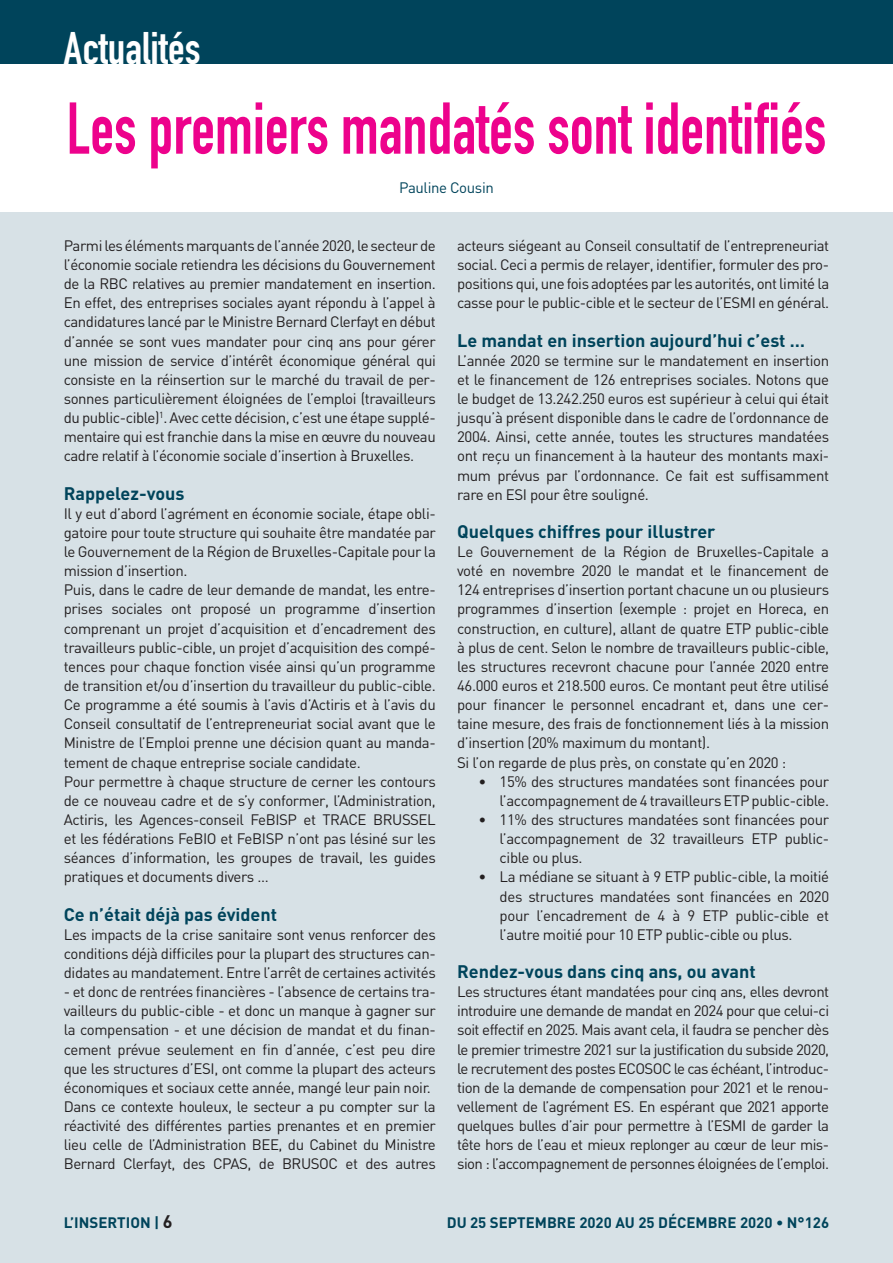
<style>
.page{position:relative;width:893px;height:1263px;background:#fff}
.page>*{position:absolute;margin:0;border:0;box-sizing:border-box;transform-origin:0 0}
.titre{font:72px "DIN Engschrift";color:#ed028c;scale:.89 1}
.t1{font:45px "DIN Engschrift";color:#fff}
.sous-titre{font:700 18px "DIN";color:#00445b}
.texte1{font:15px/19.2px "DIN";letter-spacing:-.025em;color:#231f20;text-align:justify}
.t2{font:700 15px "DIN";color:#00445b}
.Signature{font:15px "DIN";letter-spacing:-.025em;color:#00445b}
.s1{font-size:18px;color:#231f20}
</style>
<div class="page">
<div style="left:0;top:0;width:893px;height:64px;background:#00445b"></div>
<div style="left:0;top:213px;width:893px;height:1050px;background:#d7e1e6"></div>
<p class="t1" style="left:64px;top:22px;width:138px">Actualités</p>
<p class="titre" style="left:67px;top:86px;width:855px">Les premiers mandatés sont identifiés</p>
<p class="Signature" style="left:399px;top:179px;width:96px">Pauline Cousin</p>
<p class="texte1" style="left:64px;top:236px;width:374px">Parmilesélémentsmarquantsdel’année2020,lesecteurde l’économie sociale retiendra les décisions du Gouvernement de la RBC relatives au premier mandatement en insertion.<br>En effet, des entreprises sociales ayant répondu à l’appel à candidatures lancé par le Ministre Bernard Clerfayt en début d’année se sont vues mandater pour cinq ans pour gérer une mission de service d’intérêt économique général qui consiste en la réinsertion sur le marché du travail de per&shy;sonnes particulièrement éloignées de l’emploi (travailleurs du public-cible)<sup>1</sup>. Avec cette décision, c’est une étape supplé&shy;mentaire qui est franchie dans la mise en œuvre du nouveau cadre relatif à l’économie sociale d’insertion à Bruxelles.</p>
<p class="sous-titre" style="left:64px;top:481px;width:122px">Rappelez-vous</p>
<p class="texte1" style="left:64px;top:503px;width:374px">Il y eut d’abord l’agrément en économie sociale, étape obli&shy;gatoire pour toute structure qui souhaite être mandatée par le Gouvernement de la Région de Bruxelles-Capitale pour la mission d’insertion.</p>
<p class="texte1" style="left:64px;top:580px;width:374px">Puis, dans le cadre de leur demande de mandat, les entre&shy;prises sociales ont proposé un programme d’insertion comprenant un projet d’acquisition et d’encadrement des travailleurs public-cible, un projet d’acquisition des compé&shy;tences pour chaque fonction visée ainsi qu’un programme de transition et/ou d’insertion du travailleur du public-cible.<br>Ce programme a été soumis à l’avis d’Actiris et à l’avis du Conseil consultatif de l’entrepreneuriat social avant que le Ministre de l’Emploi prenne une décision quant au manda&shy;tement de chaque entreprise sociale candidate.</p>
<p class="texte1" style="left:64px;top:771px;width:374px">Pour permettre à chaque structure de cerner les contours de ce nouveau cadre et de s’y conformer, l’Administration, Actiris, les Agences-conseil FeBISP et TRACE BRUSSEL et les fédérations FeBIO et FeBISP n’ont pas lésiné sur les séances d’information, les groupes de travail, les guides pratiques et documents divers …</p>
<p class="sous-titre" style="left:64px;top:902px;width:215px">Ce n’était déjà pas évident</p>
<p class="texte1" style="left:64px;top:924px;width:374px">Les impacts de la crise sanitaire sont venus renforcer des conditions déjà difficiles pour la plupart des structures can&shy;didates au mandatement. Entre l’arrêt de certaines activités</p>
<p class="texte1" style="left:64px;top:982px;width:374px">- et donc de rentrées financières - l’absence de certains tra&shy;vailleurs du public-cible - et donc un manque à gagner sur la compensation - et une décision de mandat et du finan&shy;cement prévue seulement en fin d’année, c’est peu dire que les structures d’ESI, ont comme la plupart des acteurs économiques et sociaux cette année, mangé leur pain noir.</p>
<p class="texte1" style="left:64px;top:1097px;width:374px">Dans ce contexte houleux, le secteur a pu compter sur la réactivité des différentes parties prenantes et en premier lieu celle de l’Administration BEE, du Cabinet du Ministre Bernard Clerfayt, des CPAS, de BRUSOC et des autres</p>
<p class="texte1" style="left:457px;top:236px;width:374px">acteurs siégeant au Conseil consultatif de l’entrepreneuriat social. Ceci a permis de relayer, identifier, formuler des pro&shy;positions qui, une fois adoptées par les autorités, ont limité la casse pour le public-cible et le secteur de l’ESMI en général.</p>
<p class="sous-titre" style="left:457px;top:328px;width:349px">Le mandat en insertion aujourd’hui c’est …</p>
<p class="texte1" style="left:457px;top:350px;width:374px">L’année 2020 se termine sur le mandatement en insertion et le financement de 126 entreprises sociales. Notons que le budget de 13.242.250 euros est supérieur à celui qui était jusqu’à présent disponible dans le cadre de l’ordonnance de 2004. Ainsi, cette année, toutes les structures mandatées ont reçu un financement à la hauteur des montants maxi&shy;mum prévus par l’ordonnance. Ce fait est suffisamment rare en ESI pour être souligné.</p>
<p class="sous-titre" style="left:457px;top:520px;width:260px">Quelques chiffres pour illustrer</p>
<p class="texte1" style="left:457px;top:542px;width:374px">Le Gouvernement de la Région de Bruxelles-Capitale a voté en novembre 2020 le mandat et le financement de 124 entreprises d’insertion portant chacune un ou plusieurs programmes d’insertion (exemple : projet en Horeca, en construction, en culture), allant de quatre ETP public-cible à plus de cent. Selon le nombre de travailleurs public-cible, les structures recevront chacune pour l’année 2020 entre 46.000 euros et 218.500 euros. Ce montant peut être utilisé pour financer le personnel encadrant et, dans une cer&shy;taine mesure, des frais de fonctionnement liés à la mission d’insertion (20% maximum du montant).</p>
<p class="texte1" style="left:457px;top:752px;width:331px">Si l’on regarde de plus près, on constate qu’en 2020 :</p>
<p class="texte1" style="left:478px;top:771px;width:352px;text-align:right">• 15% des structures mandatées sont financées pour l’accompagnement de 4 travailleurs ETP public-cible.</p>
<p class="texte1" style="left:500px;top:810px;width:331px;text-indent:-21px">• 11% des structures mandatées sont financées pour l’accompagnement de 32 travailleurs ETP public&shy;cible ou plus.</p>
<p class="texte1" style="left:500px;top:867px;width:331px;text-indent:-21px">• La médiane se situant à 9 ETP public-cible, la moitié des structures mandatées sont financées en 2020 pour l’encadrement de 4 à 9 ETP public-cible et l’autre moitié pour 10 ETP public-cible ou plus.</p>
<p class="sous-titre" style="left:457px;top:960px;width:300px">Rendez-vous dans cinq ans, ou avant</p>
<p class="texte1" style="left:457px;top:982px;width:374px">Les structures étant mandatées pour cinq ans, elles devront introduire une demande de mandat en 2024 pour que celui-ci soit effectif en 2025. Mais avant cela, il faudra se pencher dès le premier trimestre 2021 sur la justification du subside 2020, le recrutement des postes ECOSOC le cas échéant, l’introduc&shy;tion de la demande de compensation pour 2021 et le renou&shy;vellement de l’agrément ES. En espérant que 2021 apporte quelques bulles d’air pour permettre à l’ESMI de garder la tête hors de l’eau et mieux replonger au cœur de leur mis&shy;sion : l’accompagnement de personnes éloignées de l’emploi.</p>
<p class="t2" style="left:64px;top:1213px;width:110px">L’INSERTION | <span class="s1">6</span></p>
<p class="t2" style="left:447px;top:1213px;width:384px">DU 25 SEPTEMBRE 2020 AU 25 DÉCEMBRE 2020 • N°126</p>
</div>
